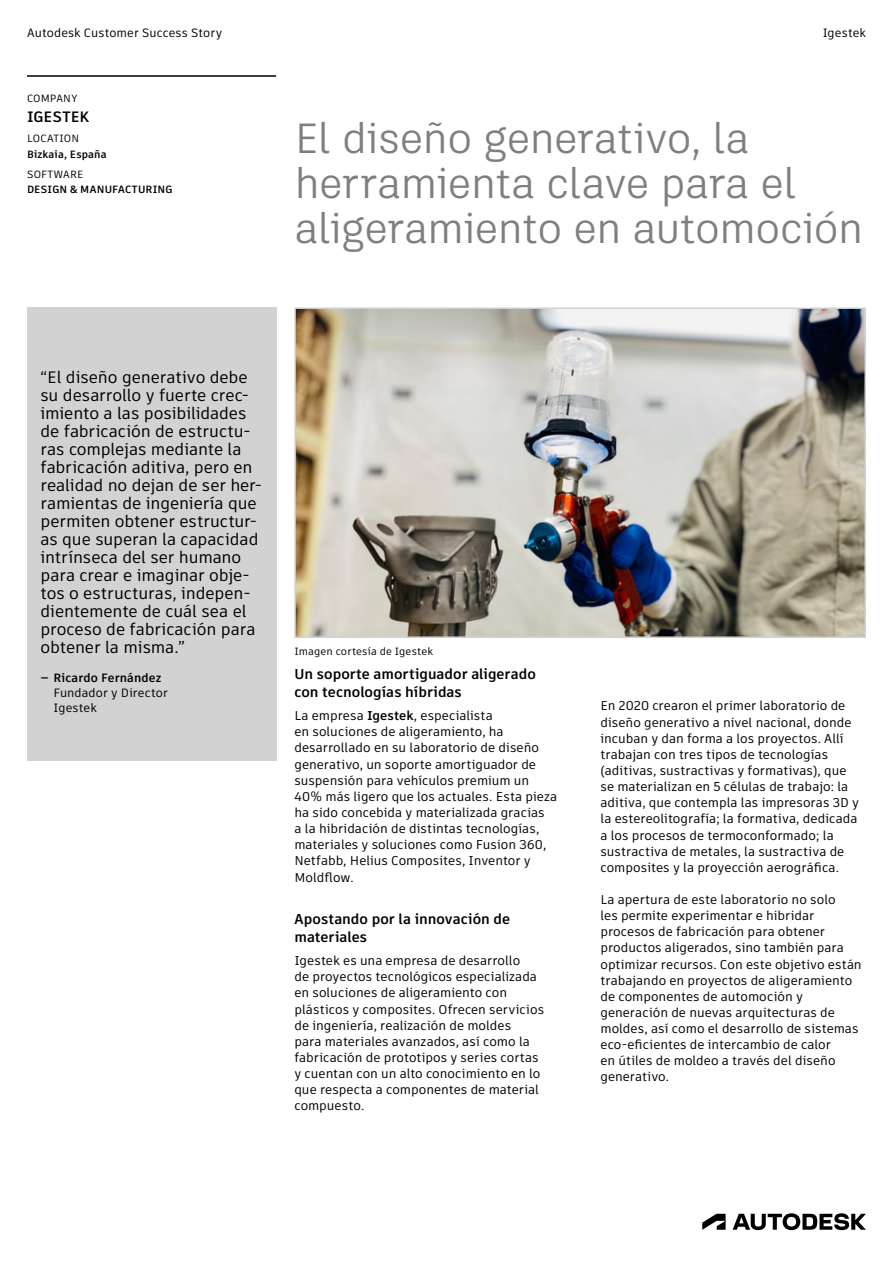
<style>
.page{position:relative;width:893px;height:1263px;background:#fff}
.page>*{position:absolute;margin:0;border:0;box-sizing:border-box;transform-origin:0 0}
.t1{font:42px/45px "Artifakt Legend";letter-spacing:-.02em;color:#7f7f7f}
.t2{font:16.5px/18px "Artifakt Element";letter-spacing:-.01em;color:#000}
.t3{font:700 15px "Artifakt Element";letter-spacing:.005em;color:#000}
.t4{font:700 14.25px/18px "Artifakt Element";color:#000}
.t5{font:12.75px/16.2px "Artifakt Element";color:#000}
.t6{font:12px/15px "Artifakt Element";letter-spacing:.01em;color:#000}
.t7{font:700 12px "Artifakt Element";letter-spacing:.01em;color:#000}
.t8{font:10.5px "Artifakt Element";letter-spacing:.01em;color:#000}
.t9{font:700 10.5px "Artifakt Element";letter-spacing:.015em;color:#000}
.s1{font-weight:700}
</style>
<div class="page">
<svg style="left:733px;top:1213px;width:133px;height:17px"></svg>
<svg style="left:702px;top:1214px;width:24px;height:16px"></svg>
<img style="left:297px;top:310px;width:566px;height:325px">
<div style="left:294px;top:307px;width:572px;height:331px;border:2px solid #d2d2d2"></div>
<div style="left:27px;top:307px;width:249px;height:454px;background:#d2d2d2"></div>
<hr style="left:27px;top:75px;width:249px;height:2px;background:#000">
<p class="t6" style="left:27px;top:25px;width:197px">Autodesk Customer Success Story</p>
<p class="t6" style="left:823px;top:25px;width:45px">Igestek</p>
<p class="t8" style="left:27px;top:91px;width:52px">COMPANY</p>
<p class="t3" style="left:27px;top:106px;width:64px">IGESTEK</p>
<p class="t8" style="left:27px;top:131px;width:54px">LOCATION</p>
<p class="t9" style="left:27px;top:146px;width:81px">Bizkaia, España</p>
<p class="t8" style="left:27px;top:166px;width:58px">SOFTWARE</p>
<p class="t9" style="left:27px;top:182px;width:147px">DESIGN &amp; MANUFACTURING</p>
<h1 class="t1" style="left:294px;top:116px;width:570px">El diseño generativo, la herramienta clave para el aligeramiento en automoción</h1>
<p class="t2" style="left:40px;top:368px;width:223px">“El diseño generativo debe su desarrollo y fuerte crec&shy;imiento a las posibilidades de fabricación de estructu&shy;ras complejas mediante la fabricación aditiva, pero en realidad no dejan de ser her&shy;ramientas de ingeniería que permiten obtener estructur&shy;as que superan la capacidad intrínseca del ser humano para crear e imaginar obje&shy;tos o estructuras, indepen&shy;dientemente de cuál sea el proceso de fabricación para obtener la misma.”</p>
<p class="t7" style="left:40px;top:669px;width:122px">— Ricardo Fernández</p>
<p class="t6" style="left:53px;top:685px;width:116px">Fundador y Director<br>Igestek</p>
<p class="t8" style="left:294px;top:644px;width:140px">Imagen cortesía de Igestek</p>
<p class="t4" style="left:294px;top:665px;width:243px">Un soporte amortiguador aligerado con tecnologías híbridas</p>
<p class="t5" style="left:294px;top:708px;width:264px">La empresa <span class="s1">Igestek</span>, especialista<br>en soluciones de aligeramiento, ha desarrollado en su laboratorio de diseño generativo, un soporte amortiguador de suspensión para vehículos premium un 40% más ligero que los actuales. Esta pieza ha sido concebida y materializada gracias<br>a la hibridación de distintas tecnologías, materiales y soluciones como Fusion 360, Netfabb, Helius Composites, Inventor y Moldflow.</p>
<p class="t4" style="left:294px;top:910px;width:217px">Apostando por la innovación de materiales</p>
<p class="t5" style="left:294px;top:952px;width:251px">Igestek es una empresa de desarrollo<br>de proyectos tecnológicos especializada en soluciones de aligeramiento con plásticos y composites. Ofrecen servicios de ingeniería, realización de moldes<br>para materiales avanzados, así como la fabricación de prototipos y series cortas y cuentan con un alto conocimiento en lo que respecta a componentes de material compuesto.</p>
<p class="t5" style="left:600px;top:698px;width:260px">En 2020 crearon el primer laboratorio de diseño generativo a nivel nacional, donde incuban y dan forma a los proyectos. Allí trabajan con tres tipos de tecnologías (aditivas, sustractivas y formativas), que se materializan en 5 células de trabajo: la aditiva, que contempla las impresoras 3D y la estereolitografía; la formativa, dedicada a los procesos de termoconformado; la sustractiva de metales, la sustractiva de composites y la proyección aerográfica.</p>
<p class="t5" style="left:600px;top:891px;width:263px">La apertura de este laboratorio no solo<br>les permite experimentar e hibridar procesos de fabricación para obtener productos aligerados, sino también para optimizar recursos. Con este objetivo están trabajando en proyectos de aligeramiento de componentes de automoción y generación de nuevas arquitecturas de moldes, así como el desarrollo de sistemas eco-eficientes de intercambio de calor<br>en útiles de moldeo a través del diseño generativo.</p>
</div>
